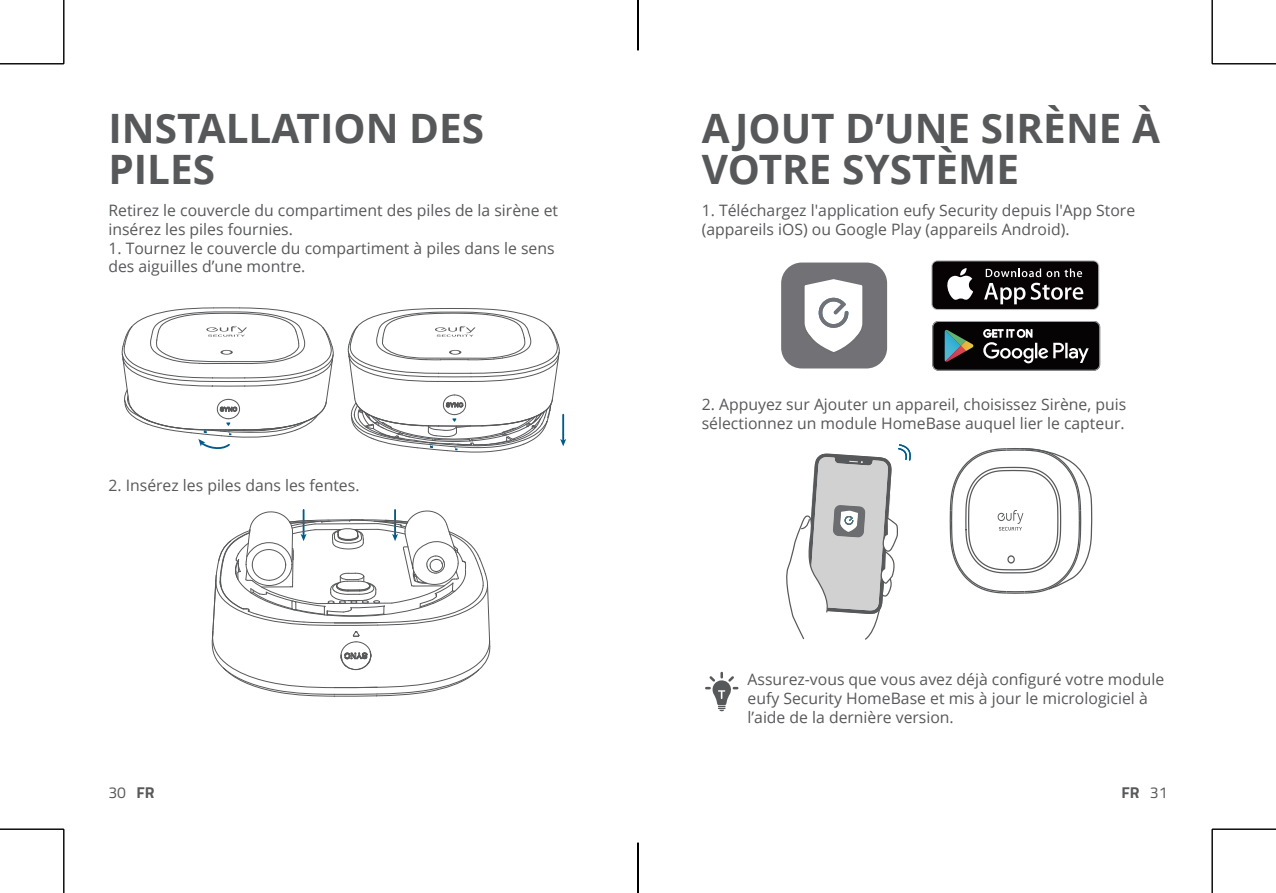
<style>
.page{position:relative;width:1276px;height:893px;background:#fff}
.page>*{position:absolute;margin:0;border:0;box-sizing:border-box;transform-origin:0 0}
.标题{font:700 40.5px/40.5px "Open Sans";color:#57585a}
.目录标题1{font:15.75px/18.9px "Open Sans";color:#57585a}
.t1{font:15.75px "Titillium Web";color:#57585a}
.t2{font:700 15.75px "Titillium Web";color:#57585a}
.s1{font-weight:700}
.s2{font-weight:400}
</style>
<div class="page">
<svg style="left:121px;top:307px;width:213px;height:142px"></svg>
<svg style="left:220px;top:350px;width:13px;height:5px"></svg>
<svg style="left:347px;top:308px;width:219px;height:145px"></svg>
<svg style="left:449px;top:350px;width:12px;height:5px"></svg>
<svg style="left:211px;top:510px;width:280px;height:187px"></svg>
<svg style="left:931px;top:260px;width:168px;height:50px"></svg>
<div style="left:932px;top:261px;width:166px;height:48px;background:#070304;border-radius:5px"></div>
<svg style="left:947px;top:268px;width:26px;height:32px"></svg>
<svg style="left:984px;top:283px;width:99px;height:21px"></svg>
<svg style="left:985px;top:268px;width:97px;height:9px"></svg>
<svg style="left:932px;top:321px;width:168px;height:50px;background:#2d2e2e"></svg>
<svg style="left:781px;top:263px;width:106px;height:105px"></svg>
<svg style="left:786px;top:444px;width:125px;height:196px"></svg>
<svg style="left:949px;top:448px;width:143px;height:146px"></svg>
<svg style="left:705px;top:671px;width:34px;height:41px"></svg>
<hr style="left:0;top:63px;width:64px;height:1px;background:#000">
<hr style="left:1212px;top:63px;width:64px;height:1px;background:#000">
<hr style="left:0;top:829px;width:64px;height:1px;background:#000">
<hr style="left:1212px;top:829px;width:64px;height:1px;background:#000">
<hr style="left:63px;top:0;width:1px;height:64px;background:#000">
<hr style="left:63px;top:829px;width:1px;height:64px;background:#000">
<hr style="left:1211px;top:0;width:1px;height:64px;background:#000">
<hr style="left:1211px;top:829px;width:1px;height:64px;background:#000">
<hr style="left:637px;top:0;width:1px;height:50px;background:#000">
<hr style="left:637px;top:843px;width:1px;height:50px;background:#000">
<p class="标题" style="left:108px;top:107px;width:377px">INSTALLATION DES<br>PILES</p>
<p class="目录标题1" style="left:108px;top:200px;width:451px">Retirez le couvercle du compartiment des piles de la sirène et insérez les piles fournies.</p>
<p class="目录标题1" style="left:108px;top:238px;width:448px">1. Tournez le couvercle du compartiment à piles dans le sens des aiguilles d’une montre.</p>
<p class="目录标题1" style="left:108px;top:476px;width:252px">2. Insérez les piles dans les fentes.</p>
<p class="标题" style="left:702px;top:107px;width:460px">AJOUT D’UNE SIRÈNE À<br>VOTRE SYSTÈME</p>
<p class="目录标题1" style="left:702px;top:200px;width:435px">1. Téléchargez l'application eufy Security depuis l'App Store (appareils iOS) ou Google Play (appareils Android).</p>
<p class="目录标题1" style="left:702px;top:394px;width:426px">2. Appuyez sur Ajouter un appareil, choisissez Sirène, puis sélectionnez un module HomeBase auquel lier le capteur.</p>
<p class="目录标题1" style="left:747px;top:670px;width:418px">Assurez-vous que vous avez déjà configuré votre module eufy Security HomeBase et mis à jour le micrologiciel à l’aide de la dernière version.</p>
<p class="t1" style="left:108px;top:781px;width:48px">30 <span class="s1">FR</span></p>
<p class="t2" style="left:1121px;top:780px;width:48px">FR <span class="s2">31</span></p>
</div>
